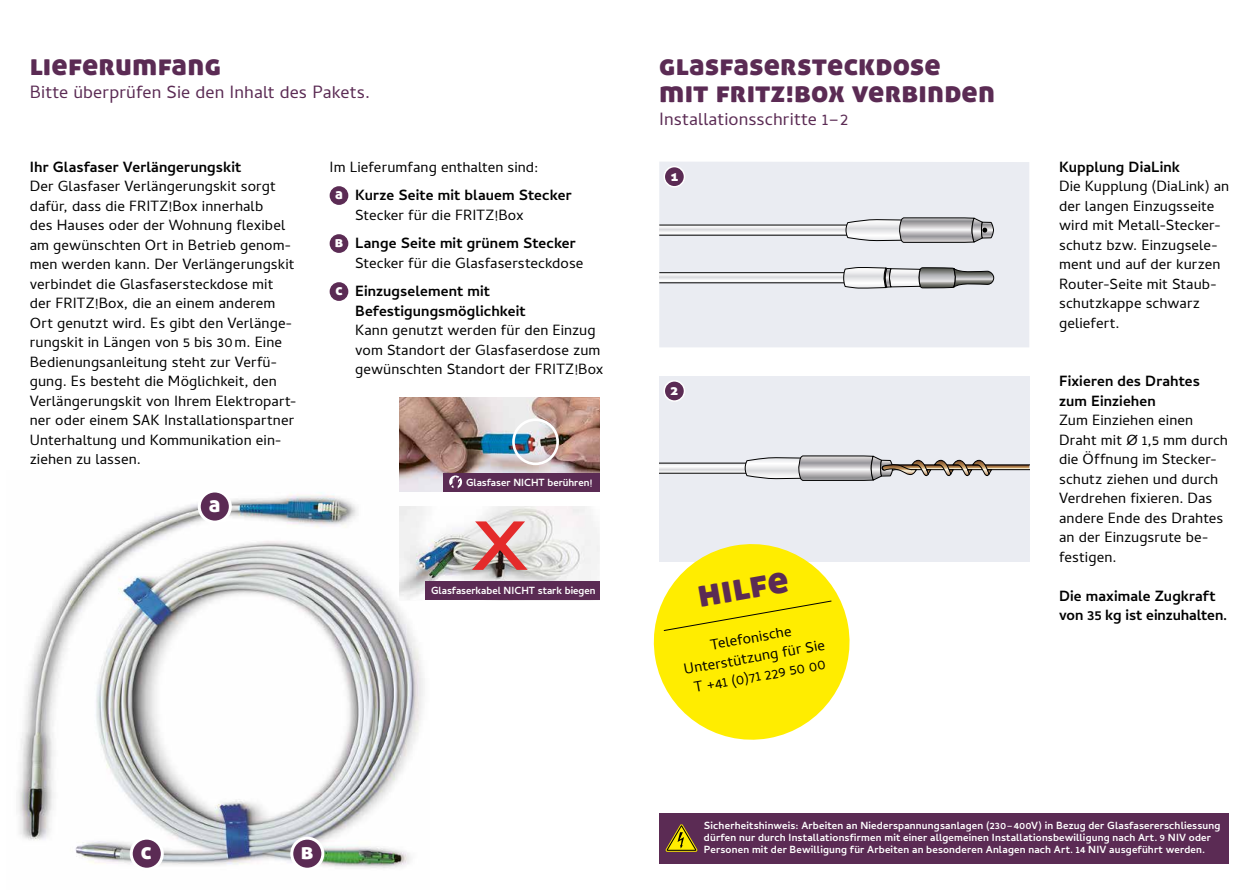
<style>
.page{position:relative;width:1259px;height:893px;background:#fff}
.page>*{position:absolute;margin:0;border:0;box-sizing:border-box;transform-origin:0 0}
.t1{font:39px "Aller Display";color:#5b2b54}
.t2{font:30px/27px "Aller Display";letter-spacing:.01em;color:#5b2b54}
.t3{font:22.5px "Aller Display";color:#fff}
.t4{font:18px "Cambay";letter-spacing:.005em;color:#5b2b54}
.t5{font:15px/19.5px "Cambay";letter-spacing:.01em;color:#000}
.t6{font:700 15px/19.5px "Cambay";letter-spacing:.01em;color:#000}
.t7{font:15px "Aller Display";color:#fff}
.t8{font:700 10.5px/12px "Cambay";letter-spacing:.015em;color:#fff}
.s1{font-family:"Aller Display";color:#fff}
.s2{font-weight:700}
.s3{font-weight:400}
.s4{font-family:"Aller Display";font-weight:400;color:#fff}
</style>
<div class="page">
<div style="left:659px;top:162px;width:370px;height:185px;background:#eaecf2"></div>
<svg style="left:659px;top:218px;width:335px;height:25px"></svg>
<svg style="left:659px;top:267px;width:335px;height:22px"></svg>
<div style="left:664px;top:167px;width:20px;height:20px;background:#5b2b54;border-radius:50%"></div>
<div style="left:663px;top:166px;width:22px;height:22px;border:2px solid #fff;border-radius:50%"></div>
<div style="left:659px;top:376px;width:370px;height:186px;background:#eaecf2"></div>
<svg style="left:659px;top:456px;width:370px;height:25px"></svg>
<div style="left:664px;top:381px;width:20px;height:20px;background:#5b2b54;border-radius:50%"></div>
<div style="left:663px;top:380px;width:22px;height:22px;border:2px solid #fff;border-radius:50%"></div>
<div style="left:659px;top:813px;width:570px;height:50px;background:#5b2b54"></div>
<svg style="left:653px;top:544px;width:197px;height:196px"></svg>
<div style="left:330px;top:186px;width:18px;height:19px;background:#5b2b54;border-radius:50%"></div>
<div style="left:330px;top:234px;width:18px;height:19px;background:#5b2b54;border-radius:50%"></div>
<div style="left:330px;top:282px;width:18px;height:19px;background:#5b2b54;border-radius:50%"></div>
<img style="left:18px;top:471px;width:411px;height:397px">
<div style="left:199px;top:491px;width:31px;height:31px;background:#5b2b54;border-radius:50%"></div>
<div style="left:198px;top:489px;width:34px;height:35px;border:3px solid #fff;border-radius:50%"></div>
<div style="left:292px;top:838px;width:31px;height:31px;background:#5b2b54;border-radius:50%"></div>
<div style="left:290px;top:837px;width:34px;height:34px;border:3px solid #fff;border-radius:50%"></div>
<div style="left:131px;top:838px;width:31px;height:31px;background:#5b2b54;border-radius:50%"></div>
<div style="left:130px;top:837px;width:34px;height:34px;border:3px solid #fff;border-radius:50%"></div>
<img style="left:400px;top:398px;width:200px;height:93px">
<div style="left:512px;top:418px;width:47px;height:47px;border:3px solid #fff;border-radius:50%"></div>
<div style="left:443px;top:473px;width:157px;height:18px;background:#5b2b54"></div>
<svg style="left:449px;top:475px;width:13px;height:13px"></svg>
<img style="left:400px;top:507px;width:200px;height:93px">
<div style="left:425px;top:581px;width:175px;height:19px;background:#5b2b54"></div>
<svg style="left:472px;top:521px;width:56px;height:49px;background:#d4908e"></svg>
<svg style="left:665px;top:824px;width:33px;height:28px"></svg>
<h2 class="t2" style="left:30px;top:51px;width:192px">lieferumfang</h2>
<p class="t4" style="left:30px;top:81px;width:342px">Bitte überprüfen Sie den Inhalt des Pakets.</p>
<p class="t6" style="left:30px;top:157px;width:213px">Ihr Glasfaser Verlängerungskit</p>
<p class="t5" style="left:30px;top:176px;width:268px">Der Glasfaser Verlängerungskit sorgt dafür, dass die FRITZ!Box innerhalb<br>des Hauses oder der Wohnung flexibel am gewünschten Ort in Betrieb genom&shy;men werden kann. Der Verlängerungskit verbindet die Glasfasersteckdose mit der FRITZ!Box, die an einem anderem Ort genutzt wird. Es gibt den Verlänge&shy;rungskit in Längen von 5 bis 30m. Eine Bedienungsanleitung steht zur Verfü&shy;gung. Es besteht die Möglichkeit, den Verlängerungskit von Ihrem Elektropart&shy;ner oder einem SAK Installationspartner Unterhaltung und Kommunikation ein&shy;ziehen zu lassen.</p>
<h3 class="t3" style="left:209px;top:490px;width:13px">a</h3>
<p class="t5" style="left:335px;top:152px;width:238px;line-height:28.5px;text-indent:-5px">Im Lieferumfang enthalten sind:<br><span class="s1">a</span> <span class="s2">Kurze Seite mit blauem Stecker</span></p>
<p class="t6" style="left:335px;top:200px;width:243px;line-height:28.5px;text-indent:20px"><span class="s3">Stecker für die FRITZ!Box<br></span><span class="s4">b</span> Lange Seite mit grünem Stecker</p>
<p class="t5" style="left:335px;top:248px;width:249px;line-height:28.5px;text-indent:20px">Stecker für die Glasfasersteckdose <span class="s1">c</span> <span class="s2">Einzugselement mit</span></p>
<p class="t6" style="left:355px;top:301px;width:172px">Befestigungsmöglichkeit</p>
<p class="t5" style="left:355px;top:320px;width:250px">Kann genutzt werden für den Einzug vom Standort der Glasfaserdose zum gewünschten Standort der FRITZ!Box</p>
<p class="t8" style="left:466px;top:476px;width:127px">Glasfaser NICHT berühren!</p>
<p class="t8" style="left:431px;top:585px;width:166px">Glasfaserkabel NICHT stark biegen</p>
<h3 class="t3" style="left:141px;top:837px;width:12px">c</h3>
<h3 class="t3" style="left:301px;top:837px;width:14px">b</h3>
<h2 class="t2" style="left:659px;top:51px;width:337px">glasfasersteckdose mit fritz!box verbinden</h2>
<p class="t4" style="left:659px;top:108px;width:190px">Installationsschritte 1–2</p>
<p class="t7" style="left:671px;top:166px;width:9px">1</p>
<p class="t7" style="left:670px;top:380px;width:9px">2</p>
<h1 class="t1" style="left:693px;top:569px;width:93px;rotate:-10deg">hilfe</h1>
<p class="t5" style="left:679px;top:640px;width:144px;text-align:center;rotate:-10deg">Telefonische<br>Unterstützung für Sie<br>T +41 (0)71 229 50 00</p>
<p class="t6" style="left:1059px;top:157px;width:122px">Kupplung DiaLink</p>
<p class="t5" style="left:1059px;top:176px;width:172px">Die Kupplung (DiaLink) an der langen Einzugsseite wird mit Metall-Stecker&shy;schutz bzw. Einzugsele&shy;ment und auf der kurzen<br>Router-Seite mit Staub&shy;schutzkappe schwarz geliefert.</p>
<p class="t6" style="left:1059px;top:371px;width:142px">Fixieren des Drahtes zum Einziehen</p>
<p class="t5" style="left:1059px;top:410px;width:170px">Zum Einziehen einen<br>Draht mit Ø 1,5 mm durch die Öffnung im Stecker&shy;schutz ziehen und durch<br>Verdrehen fixieren. Das andere Ende des Drahtes an der Einzugsrute be&shy;festigen.</p>
<p class="t6" style="left:1059px;top:586px;width:169px">Die maximale Zugkraft von 35 kg ist einzuhalten.</p>
<p class="t8" style="left:704px;top:819px;width:518px">Sicherheitshinweis: Arbeiten an Niederspannungsanlagen (230–400V) in Bezug der Glasfasererschliessung dürfen nur durch Installationsfirmen mit einer allgemeinen Installationsbewilligung nach Art. 9 NIV oder<br>Personen mit der Bewilligung für Arbeiten an besonderen Anlagen nach Art. 14 NIV ausgeführt werden.</p>
</div>
